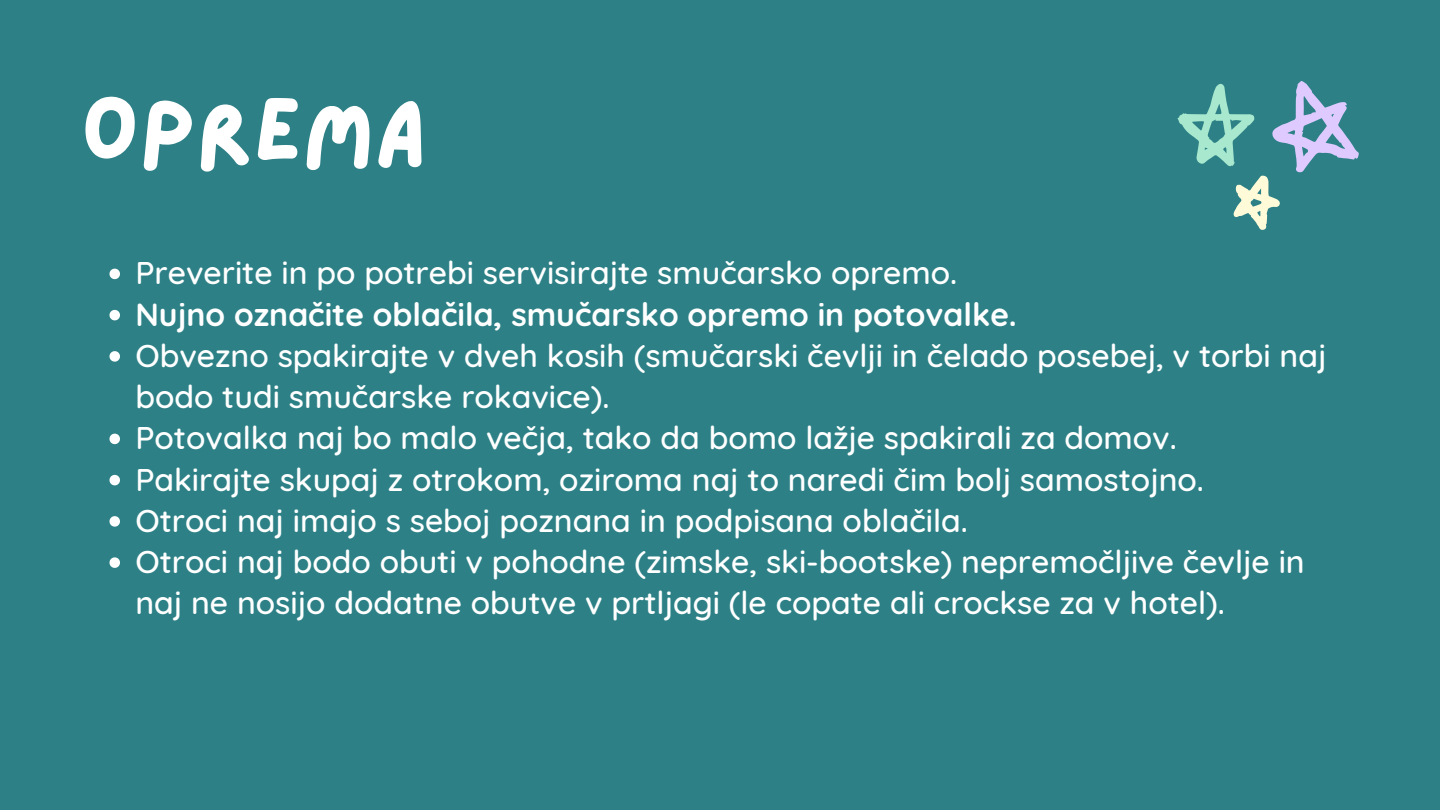
<style>
.page{position:relative;width:1440px;height:810px;background:#2d8186}
.page>*{position:absolute;margin:0;border:0;box-sizing:border-box;transform-origin:0 0}
.t1{font:90px "Lazydog";color:#fff}
.t2{font:500 32px/41.2px "Quicksand";color:#fff}
.t3{font:700 32px "Quicksand";color:#fff}
</style>
<div class="page">
<svg style="left:110px;top:269px;width:10px;height:10px"></svg>
<svg style="left:110px;top:310px;width:10px;height:10px"></svg>
<svg style="left:110px;top:351px;width:10px;height:11px"></svg>
<svg style="left:110px;top:434px;width:10px;height:10px"></svg>
<svg style="left:110px;top:475px;width:10px;height:10px"></svg>
<svg style="left:110px;top:516px;width:10px;height:11px"></svg>
<svg style="left:110px;top:557px;width:10px;height:11px"></svg>
<svg style="left:1178px;top:81px;width:181px;height:149px"></svg>
<p class="t1" style="left:81px;top:88px;width:346px">OPREMA</p>
<p class="t2" style="left:135px;top:252px;width:823px">Preverite in po potrebi servisirajte smučarsko opremo.</p>
<p class="t3" style="left:135px;top:294px;width:883px">Nujno označite oblačila, smučarsko opremo in potovalke.</p>
<p class="t2" style="left:135px;top:334px;width:1192px">Obvezno spakirajte v dveh kosih (smučarski čevlji in čelado posebej, v torbi naj bodo tudi smučarske rokavice).</p>
<p class="t2" style="left:135px;top:417px;width:1043px">Potovalka naj bo malo večja, tako da bomo lažje spakirali za domov.</p>
<p class="t2" style="left:135px;top:458px;width:1070px">Pakirajte skupaj z otrokom, oziroma naj to naredi čim bolj samostojno.</p>
<p class="t2" style="left:135px;top:499px;width:834px">Otroci naj imajo s seboj poznana in podpisana oblačila.</p>
<p class="t2" style="left:135px;top:541px;width:1171px">Otroci naj bodo obuti v pohodne (zimske, ski-bootske) nepremočljive čevlje in naj ne nosijo dodatne obutve v prtljagi (le copate ali crockse za v hotel).</p>
</div>
